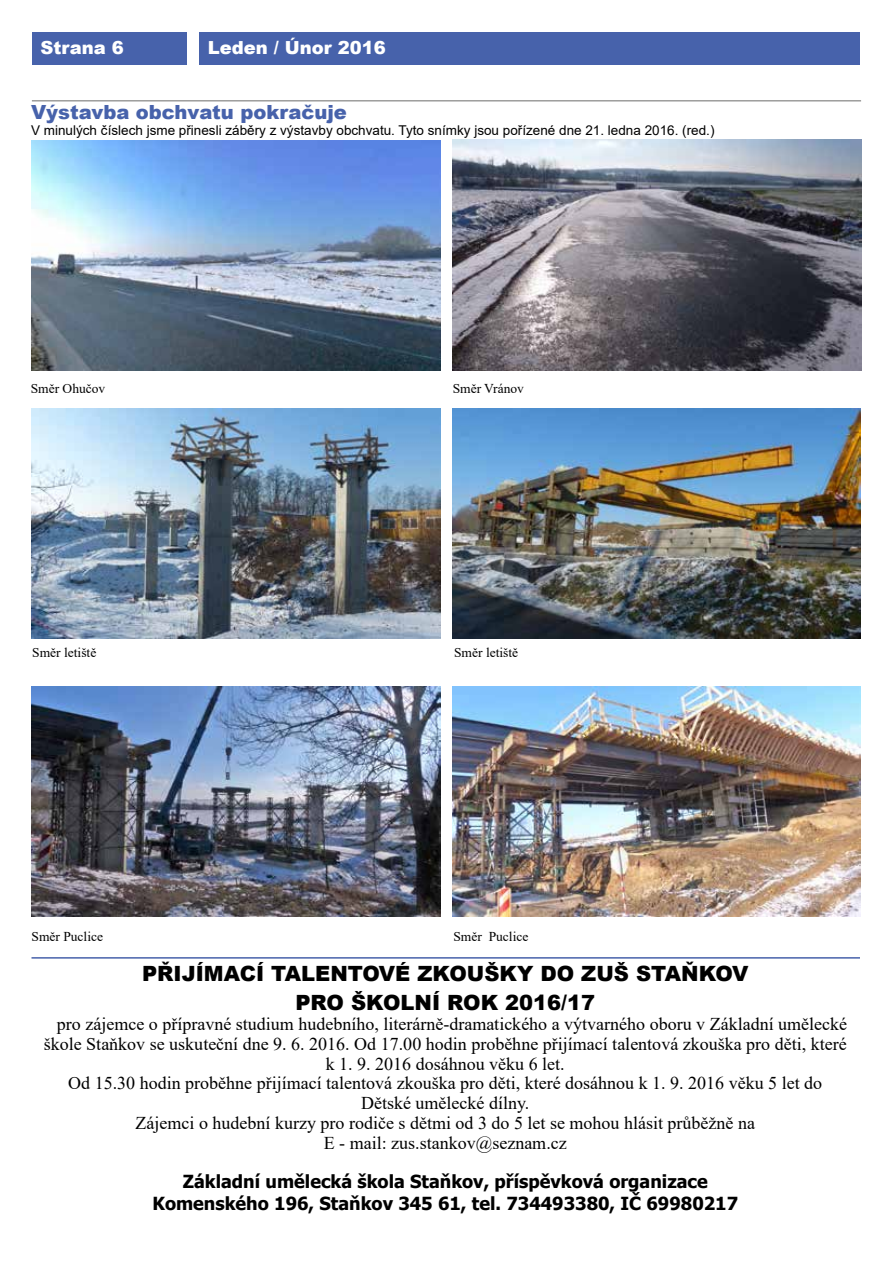
<style>
.page{position:relative;width:893px;height:1263px;background:#fff}
.page>*{position:absolute;margin:0;border:0;box-sizing:border-box;transform-origin:0 0}
.t1{font:900 21px/28.8px "Arial";color:#000;text-align:center}
.t2{font:900 19.5px "Arial";color:#4762ab}
.t3{font:18px "Times New Roman";color:#000}
.t4{font:700 18px/21.6px "Tahoma";color:#000;text-align:center}
.t5{font:900 18px "Arial";color:#fff}
.t6{font:13.5px "Arial";color:#000}
.t7{font:13.5px "Times New Roman";color:#000}
</style>
<div class="page">
<div style="left:32px;top:32px;width:154px;height:33px;background:#4762ab"></div>
<div style="left:199px;top:32px;width:661px;height:33px;background:#4762ab"></div>
<hr style="left:32px;top:100px;width:829px;height:2px;background:#9d9d9c">
<img style="left:32px;top:140px;width:408px;height:230px">
<img style="left:452px;top:140px;width:409px;height:230px">
<img style="left:32px;top:408px;width:408px;height:230px">
<img style="left:452px;top:408px;width:409px;height:230px">
<img style="left:32px;top:686px;width:408px;height:230px">
<img style="left:452px;top:686px;width:408px;height:230px">
<hr style="left:32px;top:957px;width:828px;height:2px;background:#4762ab">
<p class="t5" style="left:41px;top:35px;width:85px">Strana 6</p>
<p class="t5" style="left:208px;top:35px;width:180px">Leden / Únor 2016</p>
<p class="t2" style="left:31px;top:98px;width:317px">Výstavba obchvatu pokračuje</p>
<p class="t6" style="left:31px;top:121px;width:685px">V minulých číslech jsme přinesli záběry z výstavby obchvatu. Tyto snímky jsou pořízené dne 21. ledna 2016. (red.)</p>
<p class="t7" style="left:31px;top:379px;width:76px">Směr Ohučov</p>
<p class="t7" style="left:453px;top:379px;width:73px">Směr Vránov</p>
<p class="t7" style="left:32px;top:643px;width:66px">Směr letiště</p>
<p class="t7" style="left:454px;top:643px;width:66px">Směr letiště</p>
<p class="t7" style="left:32px;top:926px;width:73px">Směr Puclice</p>
<p class="t7" style="left:453px;top:926px;width:76px">Směr Puclice</p>
<p class="t1" style="left:142px;top:959px;width:608px">PŘIJÍMACÍ TALENTOVÉ ZKOUŠKY DO ZUŠ STAŇKOV<br>PRO ŠKOLNÍ ROK 2016/17</p>
<p class="t3" style="left:57px;top:1011px;width:792px">pro zájemce o přípravné studium hudebního, literárně-dramatického a výtvarného oboru v Základní umělecké</p>
<p class="t3" style="left:44px;top:1031px;width:804px">škole Staňkov se uskuteční dne 9. 6. 2016. Od 17.00 hodin proběhne přijímací talentová zkouška pro děti, které</p>
<p class="t3" style="left:326px;top:1051px;width:240px">k 1. 9. 2016 dosáhnou věku 6 let.</p>
<p class="t3" style="left:68px;top:1071px;width:755px">Od 15.30 hodin proběhne přijímací talentová zkouška pro děti, které dosáhnou k 1. 9. 2016 věku 5 let do</p>
<p class="t3" style="left:361px;top:1090px;width:170px">Dětské umělecké dílny.</p>
<p class="t3" style="left:136px;top:1110px;width:621px">Zájemci o hudební kurzy pro rodiče s dětmi od 3 do 5 let se mohou hlásit průběžně na</p>
<p class="t3" style="left:324px;top:1130px;width:245px">E - mail: zus.stankov@seznam.cz</p>
<p class="t4" style="left:152px;top:1172px;width:587px">Základní umělecká škola Staňkov, příspěvková organizace<br>Komenského 196, Staňkov 345 61, tel. 734493380, IČ 69980217</p>
</div>
